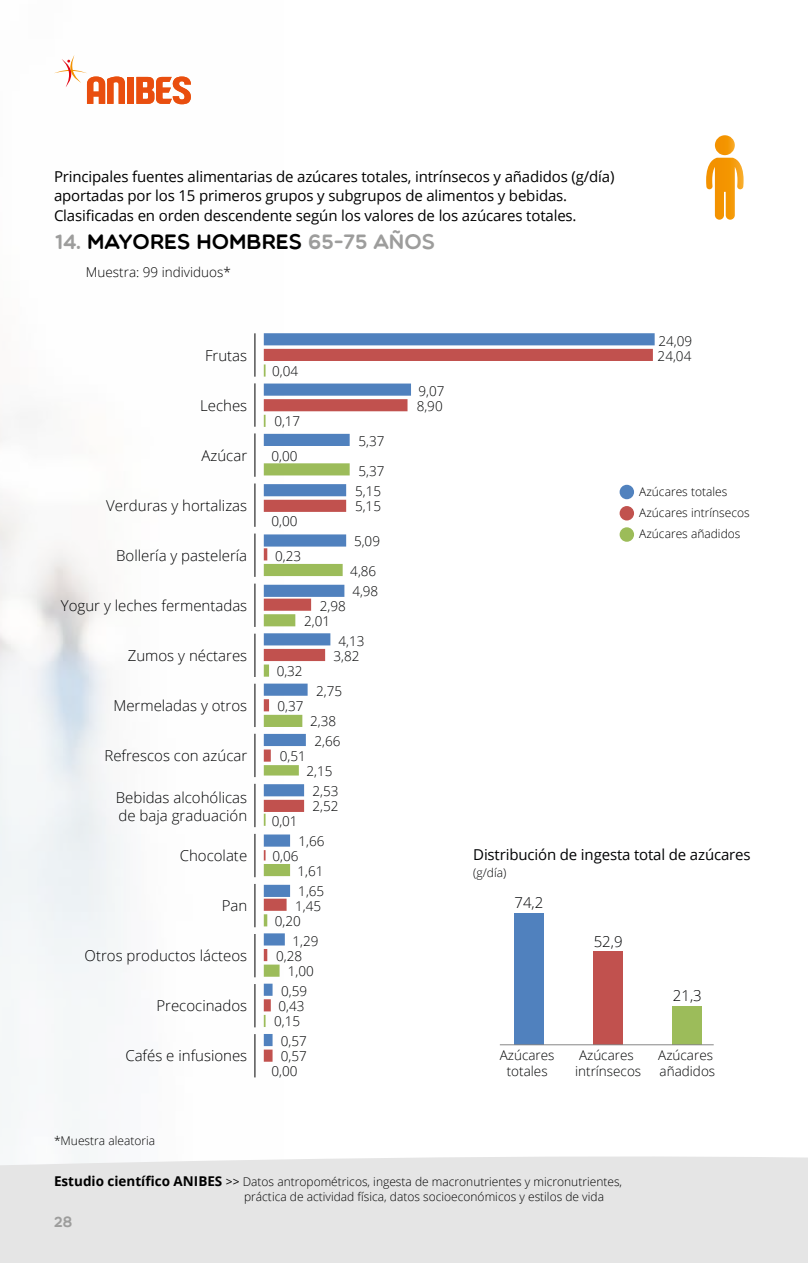
<style>
.page{position:relative;width:808px;height:1263px;background:#fff}
.page>*{position:absolute;margin:0;border:0;box-sizing:border-box;transform-origin:0 0}
.t1{font:21px "Multicolore";color:#000}
.t2{font:300 15px/18px "Open Sans";color:#010203}
.t3{font:15px/19.5px "Open Sans";letter-spacing:-.01em;color:#000}
.t4{font:15px "Open Sans";letter-spacing:-.01em;color:#010203}
.t5{font:15px "Multicolore";color:#9d9d9c}
.t6{font:300 13.5px/16.2px "Open Sans";color:#010203}
.t7{font:300 13.5px "Open Sans";color:#000}
.t8{font:300 12px/21px "Open Sans";color:#000}
.t9{font:300 12px "Open Sans";color:#010203}
.s1{color:#9d9d9c}
.s2{font-weight:700;font-size:13.5px}
.s3{font-weight:400}
</style>
<div class="page">
<svg style="left:0;top:1148px;width:808px;height:115px;background:#e7e7e7"></svg>
<svg style="left:54px;top:55px;width:71px;height:49px"></svg>
<div style="left:127px;top:77px;width:7px;height:27px;background:#e94e0f"></div>
<svg style="left:136px;top:77px;width:55px;height:27px"></svg>
<svg style="left:715px;top:135px;width:20px;height:20px"></svg>
<svg style="left:706px;top:158px;width:37px;height:62px"></svg>
<hr style="left:255px;top:333px;width:1px;height:44px;background:#000">
<hr style="left:255px;top:383px;width:1px;height:44px;background:#000">
<hr style="left:255px;top:433px;width:1px;height:44px;background:#000">
<hr style="left:255px;top:483px;width:1px;height:44px;background:#000">
<hr style="left:255px;top:533px;width:1px;height:44px;background:#000">
<hr style="left:255px;top:584px;width:1px;height:43px;background:#000">
<hr style="left:255px;top:634px;width:1px;height:43px;background:#000">
<hr style="left:255px;top:684px;width:1px;height:43px;background:#000">
<hr style="left:255px;top:734px;width:1px;height:43px;background:#000">
<hr style="left:255px;top:784px;width:1px;height:43px;background:#000">
<hr style="left:255px;top:834px;width:1px;height:43px;background:#000">
<hr style="left:255px;top:884px;width:1px;height:43px;background:#000">
<hr style="left:255px;top:934px;width:1px;height:43px;background:#000">
<hr style="left:255px;top:984px;width:1px;height:43px;background:#000">
<hr style="left:255px;top:1034px;width:1px;height:43px;background:#000">
<svg style="left:264px;top:333px;width:391px;height:713px;fill:#5081be"></svg>
<svg style="left:264px;top:349px;width:389px;height:713px"></svg>
<svg style="left:264px;top:364px;width:86px;height:663px"></svg>
<div style="left:620px;top:485px;width:14px;height:14px;background:#5182be;border-radius:50%"></div>
<div style="left:620px;top:506px;width:14px;height:14px;background:#c1524e;border-radius:50%"></div>
<div style="left:620px;top:527px;width:14px;height:15px;background:#9cbc59;border-radius:50%"></div>
<div style="left:672px;top:1006px;width:30px;height:39px;background:#9cbc5a"></div>
<div style="left:593px;top:951px;width:30px;height:94px;background:#c1514e"></div>
<div style="left:514px;top:913px;width:30px;height:132px;background:#5081be"></div>
<hr style="left:500px;top:1044px;width:214px;height:1px;background:#868686">
<p class="t3" style="left:54px;top:166px;width:562px">Principales fuentes alimentarias de azúcares totales, intrínsecos y añadidos (g/día) aportadas por los 15 primeros grupos y subgrupos de alimentos y bebidas.<br>Clasificadas en orden descendente según los valores de los azúcares totales.</p>
<h1 class="t1" style="left:55px;top:229px;width:382px"><span class="s1">14.</span> MAYORES HOMBRES <span class="s1">65-75 AÑOS</span></h1>
<p class="t7" style="left:86px;top:263px;width:146px">Muestra: 99 individuos*</p>
<p class="t2" style="left:205px;top:346px;width:44px">Frutas</p>
<p class="t2" style="left:200px;top:396px;width:49px">Leches</p>
<p class="t2" style="left:202px;top:446px;width:47px">Azúcar</p>
<p class="t2" style="left:106px;top:496px;width:143px">Verduras y hortalizas</p>
<p class="t2" style="left:116px;top:546px;width:132px">Bollería y pastelería</p>
<p class="t2" style="left:61px;top:596px;width:188px">Yogur y leches fermentadas</p>
<p class="t2" style="left:128px;top:646px;width:121px">Zumos y néctares</p>
<p class="t2" style="left:113px;top:696px;width:135px">Mermeladas y otros</p>
<p class="t2" style="left:104px;top:746px;width:144px">Refrescos con azúcar</p>
<p class="t2" style="left:116px;top:788px;width:133px">Bebidas alcohólicas de baja graduación</p>
<p class="t2" style="left:180px;top:846px;width:69px">Chocolate</p>
<p class="t2" style="left:222px;top:896px;width:27px">Pan</p>
<p class="t2" style="left:85px;top:946px;width:164px">Otros productos lácteos</p>
<p class="t2" style="left:156px;top:996px;width:92px">Precocinados</p>
<p class="t2" style="left:125px;top:1046px;width:123px">Cafés e infusiones</p>
<p class="t8" style="left:54px;top:1129px;width:103px">*Muestra aleatoria</p>
<p class="t6" style="left:272px;top:362px;width:28px">0,04</p>
<p class="t6" style="left:274px;top:413px;width:28px">0,17</p>
<p class="t6" style="left:359px;top:432px;width:28px">5,37</p>
<p class="t6" style="left:355px;top:482px;width:28px">5,15</p>
<p class="t6" style="left:354px;top:532px;width:28px">5,09</p>
<p class="t6" style="left:352px;top:582px;width:28px">4,98</p>
<p class="t6" style="left:338px;top:632px;width:28px">4,13</p>
<p class="t6" style="left:316px;top:682px;width:28px">2,75</p>
<p class="t6" style="left:315px;top:732px;width:28px">2,66</p>
<p class="t6" style="left:312px;top:782px;width:28px">2,53</p>
<p class="t6" style="left:298px;top:832px;width:28px">1,66</p>
<p class="t6" style="left:298px;top:882px;width:28px">1,65</p>
<p class="t6" style="left:292px;top:932px;width:28px">1,29</p>
<p class="t6" style="left:281px;top:982px;width:28px">0,59</p>
<p class="t6" style="left:281px;top:1032px;width:28px">0,57</p>
<p class="t6" style="left:272px;top:447px;width:28px">0,00</p>
<p class="t6" style="left:359px;top:463px;width:28px">5,37</p>
<p class="t6" style="left:355px;top:497px;width:28px">5,15</p>
<p class="t6" style="left:272px;top:513px;width:28px">0,00</p>
<p class="t6" style="left:275px;top:547px;width:28px">0,23</p>
<p class="t6" style="left:350px;top:563px;width:28px">4,86</p>
<p class="t6" style="left:320px;top:597px;width:28px">2,98</p>
<p class="t6" style="left:333px;top:647px;width:28px">3,82</p>
<p class="t6" style="left:304px;top:613px;width:28px">2,01</p>
<p class="t6" style="left:277px;top:663px;width:28px">0,32</p>
<p class="t6" style="left:278px;top:697px;width:28px">0,37</p>
<p class="t6" style="left:280px;top:747px;width:28px">0,51</p>
<p class="t6" style="left:310px;top:713px;width:28px">2,38</p>
<p class="t6" style="left:306px;top:763px;width:28px">2,15</p>
<p class="t6" style="left:312px;top:797px;width:28px">2,52</p>
<p class="t6" style="left:272px;top:813px;width:28px">0,01</p>
<p class="t6" style="left:272px;top:848px;width:28px">0,06</p>
<p class="t6" style="left:295px;top:898px;width:28px">1,45</p>
<p class="t6" style="left:276px;top:948px;width:28px">0,28</p>
<p class="t6" style="left:278px;top:998px;width:28px">0,43</p>
<p class="t6" style="left:281px;top:1048px;width:28px">0,57</p>
<p class="t6" style="left:298px;top:863px;width:28px">1,61</p>
<p class="t6" style="left:275px;top:913px;width:28px">0,20</p>
<p class="t6" style="left:288px;top:963px;width:28px">1,00</p>
<p class="t6" style="left:274px;top:1013px;width:28px">0,15</p>
<p class="t6" style="left:272px;top:1063px;width:28px">0,00</p>
<p class="t6" style="left:418px;top:382px;width:28px">9,07</p>
<p class="t6" style="left:417px;top:397px;width:28px">8,90</p>
<p class="t6" style="left:658px;top:332px;width:35px">24,09</p>
<p class="t6" style="left:658px;top:347px;width:35px">24,04</p>
<p class="t8" style="left:639px;top:481px;width:112px">Azúcares totales<br>Azúcares intrínsecos<br>Azúcares añadidos</p>
<p class="t4" style="left:473px;top:845px;width:279px">Distribución de ingesta total de azúcares</p>
<p class="t9" style="left:473px;top:864px;width:35px">(g/día)</p>
<p class="t2" style="left:514px;top:893px;width:30px">74,2</p>
<p class="t6" style="left:500px;top:1047px;width:56px;text-align:center">Azúcares totales</p>
<p class="t2" style="left:594px;top:932px;width:30px">52,9</p>
<p class="t2" style="left:673px;top:986px;width:30px">21,3</p>
<p class="t6" style="left:575px;top:1047px;width:68px">Azúcares intrínsecos</p>
<p class="t6" style="left:658px;top:1047px;width:58px">Azúcares añadidos</p>
<p class="t8" style="left:244px;top:1174px;width:380px;line-height:15px;text-indent:-190px"><span class="s2">Estudio científico ANIBES</span> <span class="s3">&gt;&gt;</span> Datos antropométricos, ingesta de macronutrientes y micronutrientes, práctica de actividad física, datos socioeconómicos y estilos de vida</p>
<p class="t5" style="left:54px;top:1212px;width:20px">28</p>
</div>
